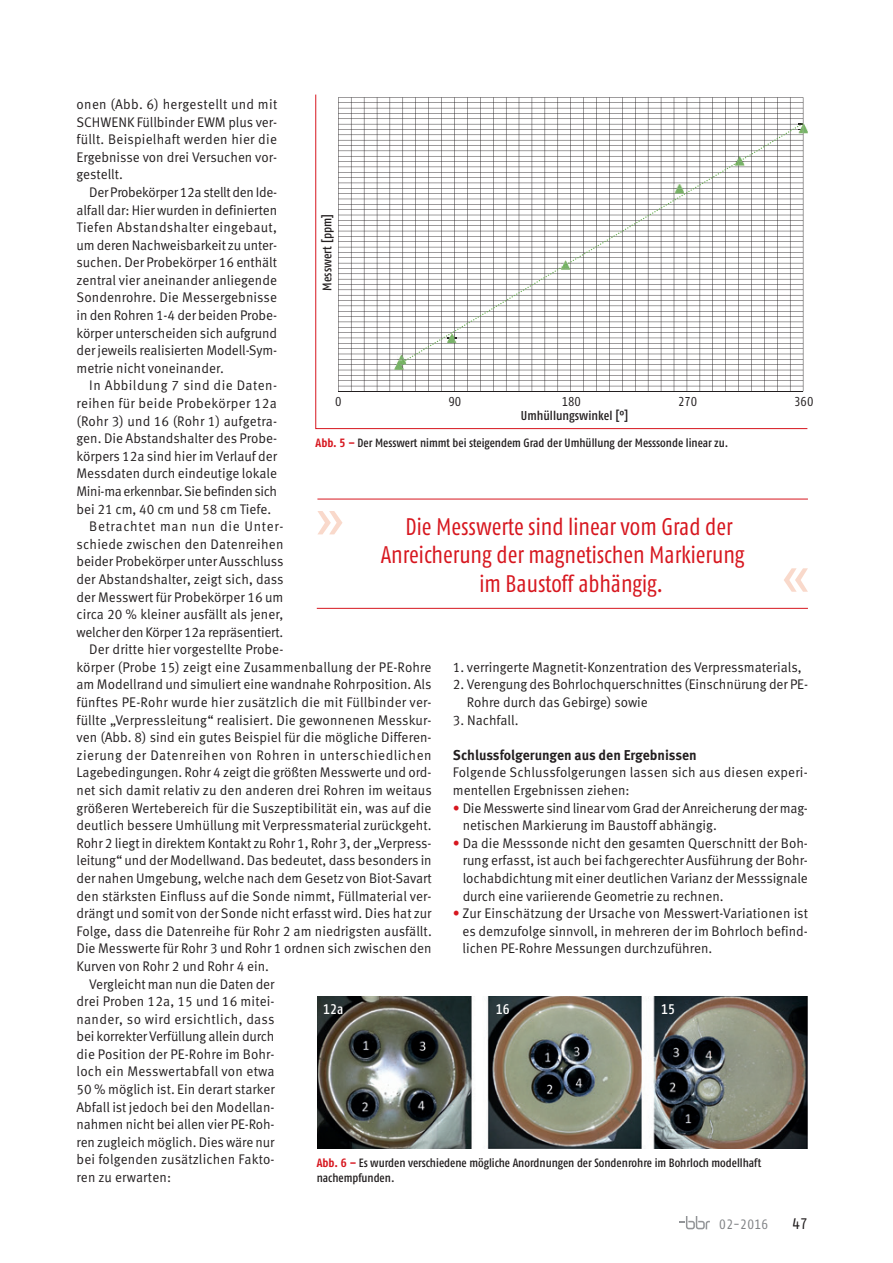
<style>
.page{position:relative;width:893px;height:1263px;background:#fff}
.page>*{position:absolute;margin:0;border:0;box-sizing:border-box;transform-origin:0 0}
.t1{font:condensed 24px "Fago OT";letter-spacing:-.005em;color:#d7171f;scale:.96 1}
.t2{font:condensed 15.3px "Fago OT";color:#231f20}
.t3{font:700 14.25px "Meta OT";color:#231f20;scale:.96 1}
.t4{font:13.95px/17.5px "Meta OT Norm";color:#231f20;text-align:justify;scale:.96 1}
.t5{font:13.95px "Meta OT Norm";letter-spacing:.025em;color:#231f20;scale:.96 1}
.t6{font:13.95px "Meta OT Norm";letter-spacing:.035em;color:#231f20;scale:.96 1}
.t7{font:13.95px "Meta OT Norm";letter-spacing:-.02em;color:#231f20;scale:.96 1}
.t8{font:13.95px "Meta OT Norm";letter-spacing:-.025em;color:#231f20;scale:.96 1}
.t9{font:13.95px "Meta OT Norm";letter-spacing:.03em;color:#231f20;scale:.96 1}
.t10{font:13.95px "Meta OT Norm";letter-spacing:.05em;color:#231f20;scale:.96 1}
.t11{font:500 condensed 13.95px "Fago OT";color:#fff}
.t12{font:condensed 13.5px "Fago OT";letter-spacing:.03em;color:#808285}
.t13{font:500 condensed 12.9px "Fago OT";color:#231f20}
.t14{font:condensed 12.9px "Fago OT";color:#231f20}
.t15{font:500 condensed 12.6px "Fago OT";color:#231f20}
.t16{font:500 condensed 12px/15px "Fago OT";color:#231f20}
.s1{font-weight:700;color:#d7171f}
.s2{color:#d7171f}
</style>
<div class="page">
<svg style="left:679px;top:1216px;width:31px;height:13px"></svg>
<svg style="left:315px;top:94px;width:493px;height:335px"></svg>
<hr style="left:317px;top:608px;width:491px;height:1px;background:#d7171f">
<svg style="left:317px;top:511px;width:25px;height:23px"></svg>
<svg style="left:784px;top:568px;width:24px;height:24px"></svg>
<hr style="left:317px;top:499px;width:491px;height:1px;background:#d7171f">
<img style="left:317px;top:996px;width:491px;height:152px">
<p class="t4" style="left:77px;top:96px;width:211px">onen (Abb. 6) hergestellt und mit SCHWENK Füllbinder EWM plus ver&shy;füllt. Beispielhaft werden hier die Ergebnisse von drei Versuchen vor&shy;gestellt.</p>
<p class="t4" style="left:77px;top:184px;width:211px;text-indent:13px">Der Probekörper 12a stellt den Ide&shy;alfall dar: Hier wurden in definierten Tiefen Abstandshalter eingebaut, um deren Nachweisbarkeit zu unter&shy;suchen. Der Probekörper 16 enthält zentral vier aneinander anliegende Sondenrohre. Die Messergebnisse in den Rohren 1-4 der beiden Probe&shy;körper unterscheiden sich aufgrund der jeweils realisierten Modell-Sym&shy;metrie nicht voneinander.</p>
<p class="t9" style="left:89px;top:377px;width:196px">In Abbildung 7 sind die Daten-</p>
<p class="t5" style="left:77px;top:395px;width:210px">reihen für beide Probekörper 12a</p>
<p class="t4" style="left:77px;top:412px;width:210px">(Rohr 3) und 16 (Rohr 1) aufgetra-</p>
<p class="t4" style="left:77px;top:430px;width:210px">gen. Die Abstandshalter des Probe-</p>
<p class="t4" style="left:77px;top:447px;width:210px">körpers 12a sind hier im Verlauf der</p>
<p class="t4" style="left:77px;top:465px;width:210px">Messdaten durch eindeutige lokale</p>
<p class="t8" style="left:77px;top:483px;width:211px">Mini-ma erkennbar. Sie befinden sich</p>
<p class="t4" style="left:77px;top:500px;width:204px">bei 21 cm, 40 cm und 58 cm Tiefe.</p>
<p class="t10" style="left:89px;top:518px;width:204px">Betrachtet man nun die Unter-</p>
<p class="t4" style="left:77px;top:535px;width:217px">schiede zwischen den Datenreihen</p>
<p class="t4" style="left:77px;top:553px;width:217px">beider Probekörper unter Ausschluss</p>
<p class="t4" style="left:77px;top:571px;width:217px">der Abstandshalter, zeigt sich, dass</p>
<p class="t4" style="left:77px;top:588px;width:217px">der Messwert für Probekörper 16 um</p>
<p class="t4" style="left:77px;top:606px;width:217px">circa 20 % kleiner ausfällt als jener,</p>
<p class="t7" style="left:77px;top:624px;width:217px">welcher den Körper 12a repräsentiert.</p>
<p class="t4" style="left:89px;top:641px;width:204px">Der dritte hier vorgestellte Probe-</p>
<p class="t4" style="left:77px;top:659px;width:371px">körper (Probe 15) zeigt eine Zusammenballung der PE-Rohre</p>
<p class="t4" style="left:77px;top:676px;width:371px">am Modellrand und simuliert eine wandnahe Rohrposition. Als</p>
<p class="t4" style="left:77px;top:694px;width:371px">fünftes PE-Rohr wurde hier zusätzlich die mit Füllbinder ver-</p>
<p class="t4" style="left:77px;top:711px;width:371px">füllte „Verpressleitung“ realisiert. Die gewonnenen Messkur-</p>
<p class="t4" style="left:77px;top:729px;width:371px">ven (Abb. 8) sind ein gutes Beispiel für die mögliche Differen-</p>
<p class="t6" style="left:77px;top:747px;width:371px">zierung der Datenreihen von Rohren in unterschiedlichen</p>
<p class="t4" style="left:77px;top:764px;width:371px">Lagebedingungen. Rohr 4 zeigt die größten Messwerte und ord-</p>
<p class="t4" style="left:77px;top:782px;width:372px">net sich damit relativ zu den anderen drei Rohren im weitaus</p>
<p class="t4" style="left:77px;top:799px;width:371px">größeren Wertebereich für die Suszeptibilität ein, was auf die</p>
<p class="t4" style="left:77px;top:817px;width:371px">deutlich bessere Umhüllung mit Verpressmaterial zurückgeht.</p>
<p class="t4" style="left:77px;top:834px;width:371px">Rohr 2 liegt in direktem Kontakt zu Rohr 1, Rohr 3, der „Verpress-</p>
<p class="t4" style="left:77px;top:852px;width:371px">leitung“ und der Modellwand. Das bedeutet, dass besonders in</p>
<p class="t4" style="left:77px;top:870px;width:372px">der nahen Umgebung, welche nach dem Gesetz von Biot-Savart</p>
<p class="t4" style="left:77px;top:887px;width:371px">den stärksten Einfluss auf die Sonde nimmt, Füllmaterial ver-</p>
<p class="t4" style="left:77px;top:905px;width:371px">drängt und somit von der Sonde nicht erfasst wird. Dies hat zur</p>
<p class="t4" style="left:77px;top:922px;width:372px">Folge, dass die Datenreihe für Rohr 2 am niedrigsten ausfällt.</p>
<p class="t4" style="left:77px;top:940px;width:371px">Die Messwerte für Rohr 3 und Rohr 1 ordnen sich zwischen den</p>
<p class="t4" style="left:77px;top:958px;width:202px">Kurven von Rohr 2 und Rohr 4 ein.</p>
<p class="t4" style="left:89px;top:975px;width:194px">Vergleicht man nun die Daten der</p>
<p class="t4" style="left:77px;top:993px;width:208px">drei Proben 12a, 15 und 16 mitei-</p>
<p class="t5" style="left:77px;top:1011px;width:208px">nander, so wird ersichtlich, dass</p>
<p class="t4" style="left:77px;top:1028px;width:208px">bei korrekter Verfüllung allein durch</p>
<p class="t4" style="left:77px;top:1045px;width:208px">die Position der PE-Rohre im Bohr-</p>
<p class="t4" style="left:77px;top:1063px;width:208px">loch ein Messwertabfall von etwa</p>
<p class="t4" style="left:77px;top:1081px;width:208px">50 % möglich ist. Ein derart starker</p>
<p class="t4" style="left:77px;top:1098px;width:208px">Abfall ist jedoch bei den Modellan-</p>
<p class="t4" style="left:77px;top:1116px;width:208px">nahmen nicht bei allen vier PE-Roh-</p>
<p class="t4" style="left:77px;top:1133px;width:208px">ren zugleich möglich. Dies wäre nur</p>
<p class="t4" style="left:77px;top:1151px;width:208px">bei folgenden zusätzlichen Fakto-</p>
<p class="t4" style="left:77px;top:1169px;width:100px">ren zu erwarten:</p>
<p class="t15" style="left:319px;top:291px;width:78px;rotate:-90deg">Messwert [ppm]</p>
<p class="t14" style="left:335px;top:394px;width:8px">0</p>
<p class="t14" style="left:449px;top:394px;width:14px">90</p>
<p class="t14" style="left:562px;top:394px;width:21px">180</p>
<p class="t14" style="left:678px;top:394px;width:21px">270</p>
<p class="t14" style="left:794px;top:394px;width:21px">360</p>
<p class="t13" style="left:521px;top:407px;width:109px">Umhüllungswinkel [°]</p>
<p class="t16" style="left:316px;top:435px;width:414px"><span class="s1">Abb. 5 –</span> Der Messwert nimmt bei steigendem Grad der Umhüllung der Messsonde linear zu.</p>
<h1 class="t1" style="left:406px;top:512px;width:342px">Die Messwerte sind linear vom Grad der</h1>
<h1 class="t1" style="left:381px;top:541px;width:381px">Anreicherung der magnetischen Markierung</h1>
<h1 class="t1" style="left:480px;top:569px;width:193px">im Baustoff abhängig.</h1>
<p class="t4" style="left:453px;top:659px;width:365px">1. verringerte Magnetit-Konzentration des Verpressmaterials,</p>
<p class="t4" style="left:467px;top:676px;width:357px;text-indent:-14px">2. Verengung des Bohrlochquerschnittes (Einschnürung der PE-<br>Rohre durch das Gebirge) sowie</p>
<p class="t4" style="left:453px;top:711px;width:70px">3. Nachfall.</p>
<p class="t3" style="left:453px;top:746px;width:256px">Schlussfolgerungen aus den Ergebnissen</p>
<p class="t4" style="left:453px;top:764px;width:371px">Folgende Schlussfolgerungen lassen sich aus diesen experi&shy;mentellen Ergebnissen ziehen:</p>
<p class="t4" style="left:463px;top:799px;width:361px;text-indent:-10px"><span class="s2">•</span> Die Messwerte sind linear vom Grad der Anreicherung der mag&shy;netischen Markierung im Baustoff abhängig.</p>
<p class="t4" style="left:463px;top:834px;width:361px;text-indent:-10px"><span class="s2">•</span> Da die Messsonde nicht den gesamten Querschnitt der Boh&shy;rung erfasst, ist auch bei fachgerechter Ausführung der Bohr&shy;lochabdichtung mit einer deutlichen Varianz der Messsignale durch eine variierende Geometrie zu rechnen.</p>
<p class="t4" style="left:462px;top:905px;width:361px;text-indent:-10px"><span class="s2">•</span> Zur Einschätzung der Ursache von Messwert-Variationen ist es demzufolge sinnvoll, in mehreren der im Bohrloch befind&shy;lichen PE-Rohre Messungen durchzuführen.</p>
<p class="t11" style="left:323px;top:1000px;width:22px">12a</p>
<p class="t11" style="left:496px;top:1000px;width:15px">16</p>
<p class="t11" style="left:661px;top:1000px;width:15px">15</p>
<p class="t16" style="left:317px;top:1155px;width:446px"><span class="s1">Abb. 6 –</span> Es wurden verschiedene mögliche Anordnungen der Sondenrohre im Bohrloch modellhaft nachempfunden.</p>
<p class="t12" style="left:719px;top:1216px;width:51px">02-2016</p>
<p class="t2" style="left:793px;top:1215px;width:17px">47</p>
</div>
